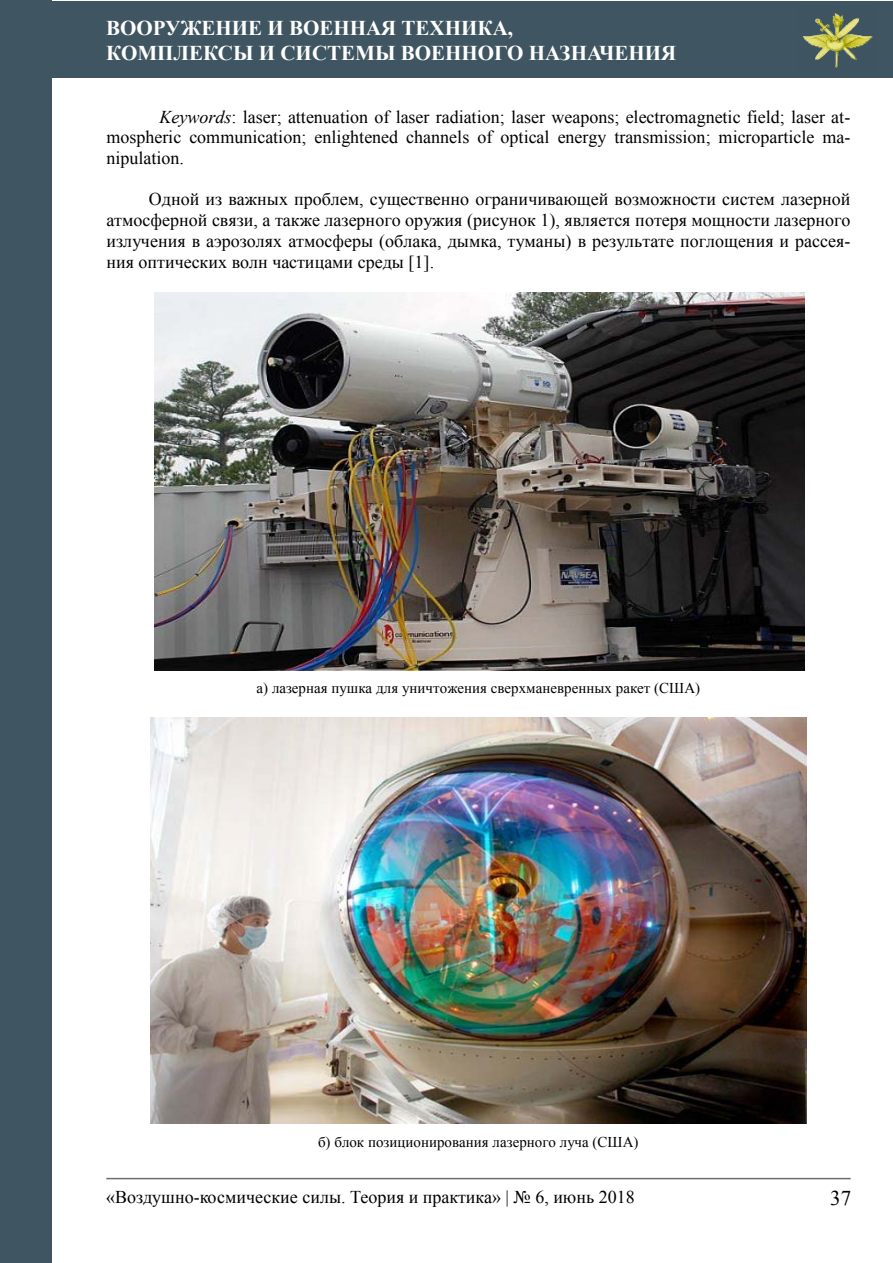
<style>
.page{position:relative;width:893px;height:1263px;background:#fff}
.page>*{position:absolute;margin:0;border:0;box-sizing:border-box;transform-origin:0 0}
.t1{font:700 21px/25.2px "Times New Roman";color:#fff}
.t2{font:21px "Times New Roman";color:#000}
.t3{font:18px/20.7px "Times New Roman";color:#000;text-align:justify}
.t4{font:15px "Times New Roman";color:#000}
.s1{font-style:italic}
</style>
<div class="page">
<div style="left:0;top:1px;width:892px;height:76px;background:#3f5662"></div>
<img style="left:803px;top:13px;width:70px;height:55px">
<div style="left:0;top:1px;width:51px;height:1262px;background:#3f5662"></div>
<hr style="left:106px;top:1178px;width:745px;height:1px;background:#6d6e71">
<img style="left:155px;top:293px;width:650px;height:377px">
<img style="left:150px;top:717px;width:656px;height:407px">
<p class="t1" style="left:106px;top:14px;width:571px">вооружение и военная техника,<br>комплексы и системы военного назначения</p>
<p class="t3" style="left:106px;top:106px;width:745px;text-indent:53px"><span class="s1">Keywords</span>: laser; attenuation of laser radiation; laser weapons; electromagnetic field; laser at&shy;mospheric communication; enlightened channels of optical energy transmission; microparticle ma&shy;nipulation.</p>
<p class="t3" style="left:106px;top:189px;width:746px;text-indent:42px">Одной из важных проблем, существенно ограничивающей возможности систем лазерной атмосферной связи, а также лазерного оружия (рисунок 1), является потеря мощности лазерного излучения в аэрозолях атмосферы (облака, дымка, туманы) в результате поглощения и рассея&shy;ния оптических волн частицами среды [1].</p>
<p class="t4" style="left:256px;top:677px;width:445px">а) лазерная пушка для уничтожения сверхманевренных ракет (США)</p>
<p class="t4" style="left:318px;top:1132px;width:322px">б) блок позиционирования лазерного луча (США)</p>
<p class="t3" style="left:106px;top:1187px;width:530px">«Воздушно-космические силы. Теория и практика» | № 6, июнь 2018</p>
<p class="t2" style="left:830px;top:1183px;width:22px">37</p>
</div>
